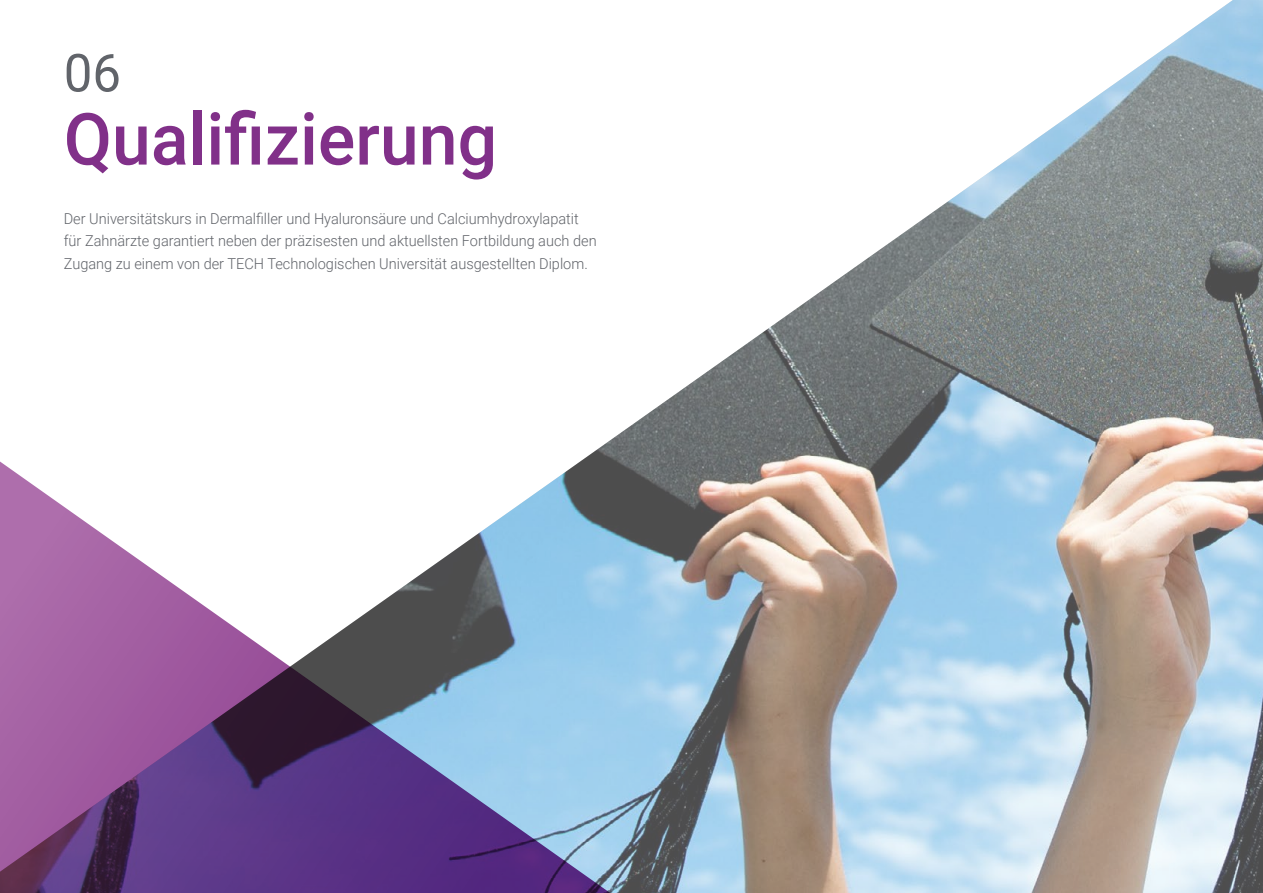
<style>
.page{position:relative;width:1263px;height:893px;background:#fff}
.page>*{position:absolute;margin:0;border:0;box-sizing:border-box;transform-origin:0 0}
.t1{font:500 72px "Roboto";color:#813089}
.t2{font:52.5px "Roboto";color:#61646a}
.t3{font:300 15px/22.5px "Roboto";color:#61646a}
</style>
<div class="page">
<img style="left:602px;top:0;width:661px;height:893px">
<svg style="left:0;top:446px;width:640px;height:447px"></svg>
<h2 class="t2" style="left:64px;top:36px;width:59px">06</h2>
<h1 class="t1" style="left:64px;top:89px;width:435px">Qualifizierung</h1>
<p class="t3" style="left:64px;top:207px;width:534px">Der Universitätskurs in Dermalfiller und Hyaluronsäure und Calciumhydroxylapatit für Zahnärzte garantiert neben der präzisesten und aktuellsten Fortbildung auch den<br>Zugang zu einem von der TECH Technologischen Universität ausgestellten Diplom.</p>
</div>
